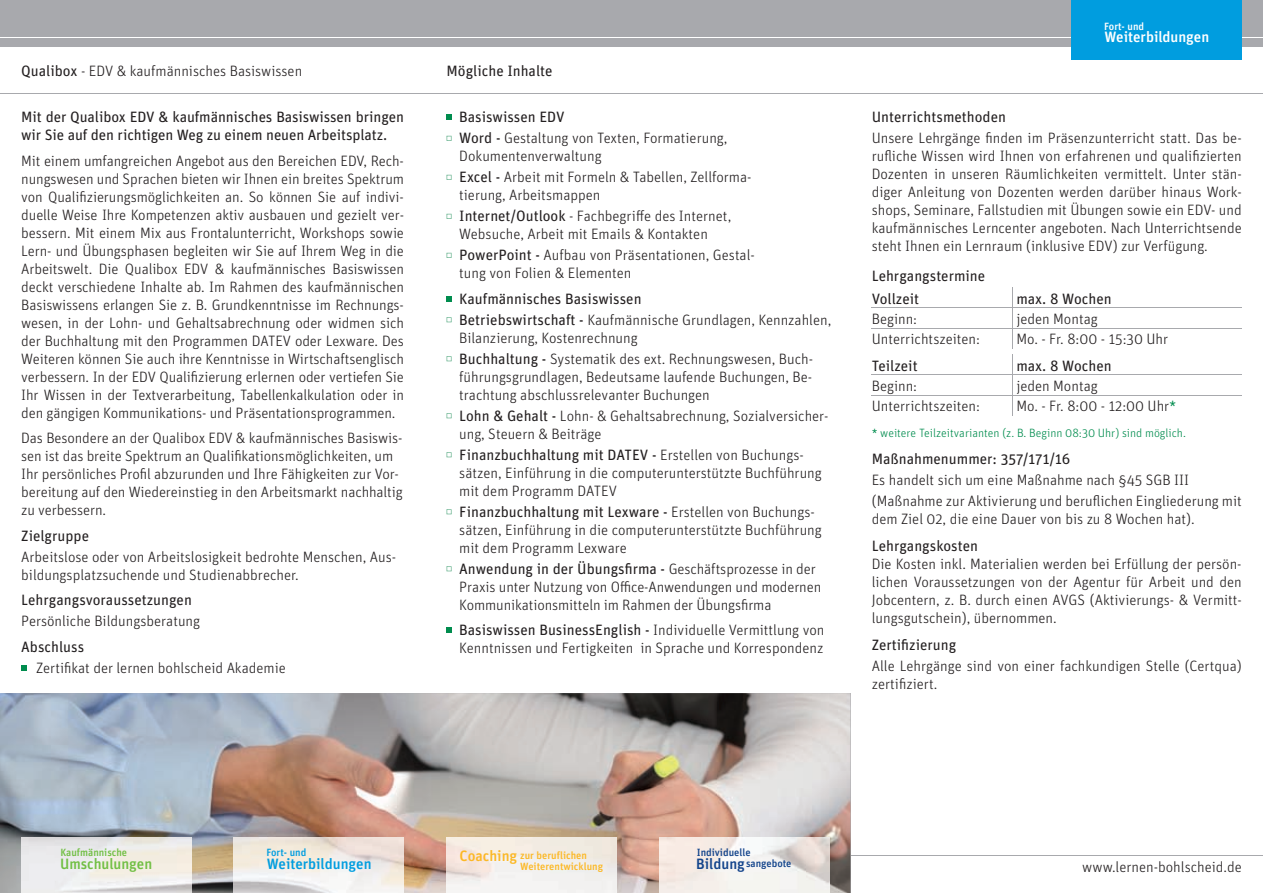
<style>
.page{position:relative;width:1263px;height:893px;background:#fff}
.page>*{position:absolute;margin:0;border:0;box-sizing:border-box;transform-origin:0 0}
.t1{font:300 15px/18px "Unit";color:#231f20}
.t2{font:15px/18px "Unit";color:#231f20}
.t3{font:500 15px "Unit";color:#009ddf}
.t4{font:500 15px "Unit";color:#fff}
.t5{font:500 15px "Unit";color:#71bf44}
.t6{font:500 15px "Unit";color:#fcb825}
.t7{font:300 12px "Unit";color:#008c4e}
.t8{font:500 10.5px/10.5px "Unit";color:#fcb825}
.t9{font:500 10.5px "Unit";color:#13448b}
.t10{font:500 10.5px "Unit";color:#71bf44}
.t11{font:500 10.5px "Unit";color:#009ddf}
.t12{font:500 10.5px "Unit";color:#fff}
.s1{font-weight:400}
.s2{font-weight:300}
.s3{font-weight:400;color:#008c4e}
.s4{font-size:15px}
</style>
<div class="page">
<hr style="left:0;top:855px;width:1263px;height:1px;background:#a8a9ad">
<img style="left:0;top:693px;width:850px;height:200px">
<hr style="left:0;top:94px;width:1263px;height:1px;background:#a8a9ad">
<img style="left:21px;top:838px;width:170px;height:55px">
<img style="left:446px;top:838px;width:171px;height:55px">
<img style="left:659px;top:838px;width:170px;height:55px">
<img style="left:234px;top:838px;width:170px;height:55px">
<div style="left:0;top:0;width:1263px;height:47px;background:#a8a9ad"></div>
<hr style="left:0;top:38px;width:1263px;height:1px;background:#fff">
<div style="left:1071px;top:0;width:171px;height:60px;background:#009ddf"></div>
<svg style="left:21px;top:665px;width:5px;height:5px"></svg>
<hr style="left:872px;top:308px;width:140px;height:1px;background:#a8a9ad">
<hr style="left:1012px;top:308px;width:230px;height:1px;background:#a8a9ad">
<hr style="left:872px;top:328px;width:140px;height:1px;background:#a8a9ad">
<hr style="left:1012px;top:328px;width:230px;height:1px;background:#a8a9ad">
<svg style="left:1012px;top:287px;width:1px;height:61px"></svg>
<hr style="left:872px;top:375px;width:140px;height:1px;background:#a8a9ad">
<hr style="left:1012px;top:375px;width:230px;height:1px;background:#a8a9ad">
<hr style="left:872px;top:395px;width:140px;height:1px;background:#a8a9ad">
<hr style="left:1012px;top:395px;width:230px;height:1px;background:#a8a9ad">
<svg style="left:1012px;top:354px;width:1px;height:62px"></svg>
<svg style="left:446px;top:115px;width:6px;height:5px"></svg>
<svg style="left:446px;top:136px;width:6px;height:5px"></svg>
<svg style="left:446px;top:175px;width:6px;height:5px"></svg>
<svg style="left:446px;top:214px;width:6px;height:5px"></svg>
<svg style="left:446px;top:253px;width:6px;height:5px"></svg>
<svg style="left:446px;top:296px;width:6px;height:5px"></svg>
<svg style="left:446px;top:317px;width:6px;height:5px"></svg>
<svg style="left:446px;top:356px;width:6px;height:5px"></svg>
<svg style="left:446px;top:413px;width:6px;height:5px"></svg>
<svg style="left:446px;top:452px;width:6px;height:5px"></svg>
<svg style="left:446px;top:509px;width:6px;height:5px"></svg>
<svg style="left:446px;top:566px;width:6px;height:5px"></svg>
<svg style="left:446px;top:628px;width:6px;height:5px"></svg>
<p class="t1" style="left:21px;top:62px;width:282px"><span class="s1">Qualibox</span> - EDV &amp; kaufmännisches Basiswissen</p>
<p class="t2" style="left:21px;top:108px;width:384px">Mit der Qualibox EDV &amp; kaufmännisches Basiswissen bringen wir Sie auf den richtigen Weg zu einem neuen Arbeitsplatz.</p>
<p class="t1" style="left:21px;top:152px;width:384px;text-align:justify">Mit einem umfangreichen Angebot aus den Bereichen EDV, Rech&shy;nungswesen und Sprachen bieten wir Ihnen ein breites Spektrum von Qualifizierungsmöglichkeiten an. So können Sie auf indivi&shy;duelle Weise Ihre Kompetenzen aktiv ausbauen und gezielt ver&shy;bessern. Mit einem Mix aus Frontalunterricht, Workshops sowie Lern- und Übungsphasen begleiten wir Sie auf Ihrem Weg in die Arbeitswelt. Die Qualibox EDV &amp; kaufmännisches Basiswissen deckt verschiedene Inhalte ab. Im Rahmen des kaufmännischen Basiswissens erlangen Sie z. B. Grundkenntnisse im Rechnungs&shy;wesen, in der Lohn- und Gehaltsabrechnung oder widmen sich der Buchhaltung mit den Programmen DATEV oder Lexware. Des Weiteren können Sie auch ihre Kenntnisse in Wirtschaftsenglisch verbessern. In der EDV Qualifizierung erlernen oder vertiefen Sie Ihr Wissen in der Textverarbeitung, Tabellenkalkulation oder in den gängigen Kommunikations- und Präsentationsprogrammen.</p>
<p class="t1" style="left:21px;top:429px;width:383px">Das Besondere an der Qualibox EDV &amp; kaufmännisches Basiswis&shy;sen ist das breite Spektrum an Qualifikationsmöglichkeiten, um Ihr persönliches Profil abzurunden und Ihre Fähigkeiten zur Vor&shy;bereitung auf den Wiedereinstieg in den Arbeitsmarkt nachhaltig zu verbessern.</p>
<p class="t2" style="left:21px;top:526px;width:69px">Zielgruppe</p>
<p class="t1" style="left:21px;top:548px;width:376px">Arbeitslose oder von Arbeitslosigkeit bedrohte Menschen, Aus&shy;bildungsplatzsuchende und Studienabbrecher.</p>
<p class="t2" style="left:21px;top:591px;width:172px">Lehrgangsvoraussetzungen</p>
<p class="t1" style="left:21px;top:612px;width:180px">Persönliche Bildungsberatung</p>
<p class="t2" style="left:21px;top:637px;width:64px">Abschluss</p>
<p class="t1" style="left:36px;top:659px;width:251px">Zertifikat der lernen bohlscheid Akademie</p>
<p class="t2" style="left:446px;top:62px;width:108px">Mögliche Inhalte</p>
<p class="t1" style="left:459px;top:107px;width:270px;line-height:21px"><span class="s1">Basiswissen EDV<br>Word -</span> Gestaltung von Texten, Formatierung,</p>
<p class="t1" style="left:459px;top:146px;width:294px;line-height:21px">Dokumentenverwaltung<br><span class="s1">Excel -</span> Arbeit mit Formeln &amp; Tabellen, Zellforma-</p>
<p class="t1" style="left:459px;top:185px;width:273px;line-height:21px">tierung, Arbeitsmappen<br><span class="s1">Internet/Outlook</span> - Fachbegriffe des Internet,</p>
<p class="t1" style="left:459px;top:224px;width:297px;line-height:21px">Websuche, Arbeit mit Emails &amp; Kontakten<br><span class="s1">PowerPoint -</span> Aufbau von Präsentationen, Gestal-</p>
<p class="t1" style="left:459px;top:264px;width:174px">tung von Folien &amp; Elementen</p>
<p class="t2" style="left:459px;top:288px;width:373px;line-height:21px">Kaufmännisches Basiswissen<br>Betriebswirtschaft - <span class="s2">Kaufmännische Grundlagen, Kennzahlen,</span></p>
<p class="t1" style="left:459px;top:327px;width:355px;line-height:21px">Bilanzierung, Kostenrechnung<br><span class="s1">Buchhaltung -</span> Systematik des ext. Rechnungswesen, Buch-</p>
<p class="t1" style="left:459px;top:368px;width:354px">führungsgrundlagen, Bedeutsame laufende Buchungen, Be&shy;trachtung abschlussrelevanter Buchungen</p>
<p class="t1" style="left:459px;top:407px;width:371px"><span class="s1">Lohn &amp; Gehalt -</span> Lohn- &amp; Gehaltsabrechnung, Sozialversicher&shy;ung, Steuern &amp; Beiträge</p>
<p class="t1" style="left:459px;top:446px;width:364px"><span class="s1">Finanzbuchhaltung mit DATEV -</span> Erstellen von Buchungs&shy;sätzen, Einführung in die computerunterstützte Buchführung mit dem Programm DATEV</p>
<p class="t1" style="left:459px;top:503px;width:364px"><span class="s1">Finanzbuchhaltung mit Lexware -</span> Erstellen von Buchungs&shy;sätzen, Einführung in die computerunterstützte Buchführung mit dem Programm Lexware</p>
<p class="t1" style="left:459px;top:560px;width:363px"><span class="s1">Anwendung in der Übungsfirma -</span> Geschäftsprozesse in der<br>Praxis unter Nutzung von Office-Anwendungen und modernen<br>Kommunikationsmitteln im Rahmen der Übungsfirma</p>
<p class="t1" style="left:459px;top:621px;width:367px"><span class="s1">Basiswissen BusinessEnglish -</span> Individuelle Vermittlung von<br>Kenntnissen und Fertigkeiten in Sprache und Korrespondenz</p>
<p class="t12" style="left:1104px;top:20px;width:41px">Fort- und</p>
<p class="t4" style="left:1105px;top:28px;width:106px">Weiterbildungen</p>
<p class="t2" style="left:872px;top:108px;width:136px">Unterrichtsmethoden</p>
<p class="t1" style="left:872px;top:129px;width:371px;text-align:justify">Unsere Lehrgänge finden im Präsenzunterricht statt. Das be&shy;rufliche Wissen wird Ihnen von erfahrenen und qualifizierten Dozenten in unseren Räumlichkeiten vermittelt. Unter stän&shy;diger Anleitung von Dozenten werden darüber hinaus Work&shy;shops, Seminare, Fallstudien mit Übungen sowie ein EDV- und kaufmännisches Lerncenter angeboten. Nach Unterrichtsende steht Ihnen ein Lernraum (inklusive EDV) zur Verfügung.</p>
<p class="t2" style="left:872px;top:265px;width:115px;line-height:22px">Lehrgangstermine<br>Vollzeit</p>
<p class="t2" style="left:1016px;top:289px;width:97px">max. 8 Wochen</p>
<p class="t1" style="left:872px;top:310px;width:47px">Beginn:</p>
<p class="t1" style="left:1016px;top:310px;width:83px">jeden Montag</p>
<p class="t1" style="left:872px;top:330px;width:110px">Unterrichtszeiten:</p>
<p class="t1" style="left:1016px;top:330px;width:153px">Mo. - Fr. 8:00 - 15:30 Uhr</p>
<p class="t2" style="left:872px;top:356px;width:47px">Teilzeit</p>
<p class="t2" style="left:1016px;top:356px;width:97px">max. 8 Wochen</p>
<p class="t1" style="left:872px;top:377px;width:47px">Beginn:</p>
<p class="t1" style="left:1016px;top:377px;width:83px">jeden Montag</p>
<p class="t1" style="left:872px;top:397px;width:110px">Unterrichtszeiten:</p>
<p class="t1" style="left:1016px;top:397px;width:162px">Mo. - Fr. 8:00 - 12:00 Uhr<span class="s3">*</span></p>
<p class="t7" style="left:872px;top:426px;width:316px"><span class="s1">*</span> weitere Teilzeitvarianten (z. B. Beginn 08:30 Uhr) sind möglich.</p>
<p class="t2" style="left:872px;top:449px;width:200px">Maßnahmenummer: 357/171/16</p>
<p class="t1" style="left:872px;top:469px;width:371px;line-height:21px">Es handelt sich um eine Maßnahme nach §45 SGB III (Maßnahme zur Aktivierung und beruflichen Eingliederung mit</p>
<p class="t1" style="left:872px;top:509px;width:324px">dem Ziel 02, die eine Dauer von bis zu 8 Wochen hat).</p>
<p class="t2" style="left:872px;top:536px;width:108px">Lehrgangskosten</p>
<p class="t1" style="left:872px;top:554px;width:371px;text-align:justify">Die Kosten inkl. Materialien werden bei Erfüllung der persön&shy;lichen Voraussetzungen von der Agentur für Arbeit und den Jobcentern, z. B. durch einen AVGS (Aktivierungs- &amp; Vermitt&shy;lungsgutschein), übernommen.</p>
<p class="t2" style="left:872px;top:635px;width:86px">Zertifizierung</p>
<p class="t1" style="left:872px;top:656px;width:371px">Alle Lehrgänge sind von einer fachkundigen Stelle (Certqua) zertifiziert.</p>
<p class="t10" style="left:60px;top:846px;width:68px">Kaufmännische</p>
<p class="t5" style="left:60px;top:855px;width:94px">Umschulungen</p>
<p class="t8" style="left:520px;top:850px;width:84px">zur beruflichen<br>Weiterentwicklung</p>
<p class="t11" style="left:266px;top:846px;width:41px">Fort- und</p>
<p class="t9" style="left:697px;top:846px;width:55px">Individuelle</p>
<p class="t3" style="left:267px;top:855px;width:106px">Weiterbildungen</p>
<p class="t1" style="left:1082px;top:857px;width:161px">www.lernen-bohlscheid.de</p>
<p class="t6" style="left:460px;top:847px;width:59px">Coaching</p>
<p class="t9" style="left:696px;top:857px;width:97px"><span class="s4">Bildung</span>sangebote</p>
</div>
